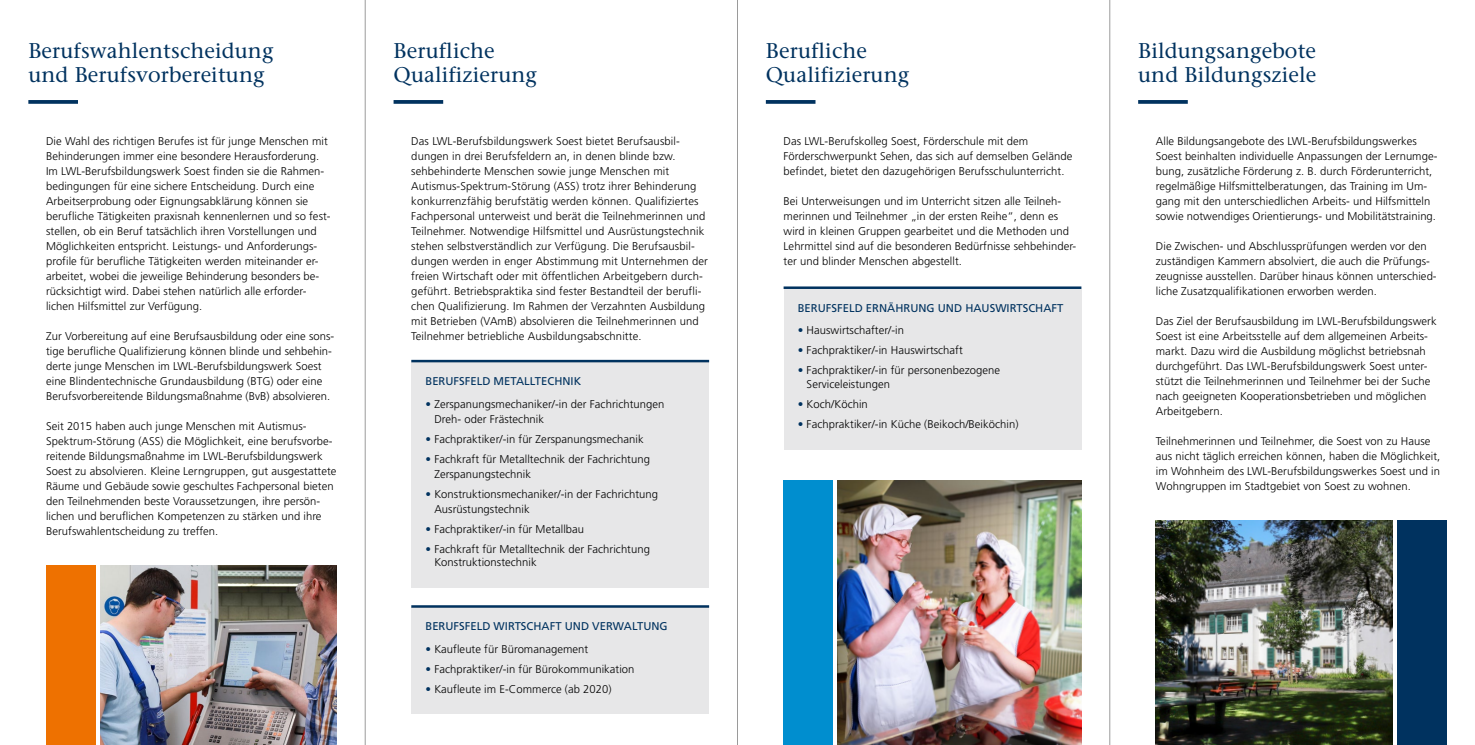
<style>
.page{position:relative;width:1475px;height:745px;background:#fff}
.page>*{position:absolute;margin:0;border:0;box-sizing:border-box;transform-origin:0 0}
.t1{font:500 21.25px/23.8px "Stone Serif Std";letter-spacing:.005em;color:#00325f}
.t2{font:300 11.25px/15px "Frutiger LT Std";letter-spacing:.005em;color:#000}
.t3{font:11.25px "Frutiger LT Std";color:#00325f}
.s1{color:#00325f}
</style>
<div class="page">
<img style="left:100px;top:565px;width:237px;height:179px">
<img style="left:1155px;top:520px;width:237px;height:224px">
<img style="left:837px;top:480px;width:244px;height:264px">
<svg style="left:28px;top:100px;width:50px;height:4px"></svg>
<svg style="left:393px;top:100px;width:50px;height:4px"></svg>
<svg style="left:765px;top:100px;width:50px;height:4px"></svg>
<svg style="left:1138px;top:100px;width:49px;height:4px"></svg>
<div style="left:411px;top:362px;width:298px;height:225px;background:#e7e7e8"></div>
<div style="left:411px;top:607px;width:298px;height:106px;background:#e7e7e8"></div>
<div style="left:783px;top:289px;width:298px;height:159px;background:#e7e7e8"></div>
<hr style="left:411px;top:359px;width:298px;height:3px;background:#00325f">
<hr style="left:783px;top:286px;width:298px;height:3px;background:#00325f">
<hr style="left:411px;top:604px;width:298px;height:3px;background:#00325f">
<div style="left:46px;top:565px;width:50px;height:179px;background:#ee7100"></div>
<div style="left:1396px;top:520px;width:50px;height:224px;background:#00325f"></div>
<div style="left:783px;top:480px;width:50px;height:264px;background:#008ecf"></div>
<hr style="left:365px;top:0;width:1px;height:744px;background:#000">
<hr style="left:737px;top:0;width:1px;height:744px;background:#000">
<hr style="left:1109px;top:0;width:1px;height:744px;background:#000">
<h1 class="t1" style="left:28px;top:39px;width:246px">Berufswahlentscheidung und Berufsvorbereitung</h1>
<h1 class="t1" style="left:393px;top:39px;width:145px">Berufliche<br>Qualifizierung</h1>
<h1 class="t1" style="left:765px;top:39px;width:145px">Berufliche<br>Qualifizierung</h1>
<h1 class="t1" style="left:1137px;top:39px;width:179px">Bildungsangebote und Bildungsziele</h1>
<p class="t2" style="left:46px;top:134px;width:286px">Die Wahl des richtigen Berufes ist für junge Menschen mit Behinderungen immer eine besondere Herausforderung.<br>Im LWL-Berufsbildungswerk Soest finden sie die Rahmen&shy;bedingungen für eine sichere Entscheidung. Durch eine Arbeitserprobung oder Eignungsabklärung können sie berufliche Tätigkeiten praxisnah kennenlernen und so fest&shy;stellen, ob ein Beruf tatsächlich ihren Vorstellungen und Möglichkeiten entspricht. Leistungs- und Anforderungs&shy;profile für berufliche Tätigkeiten werden miteinander er&shy;arbeitet, wobei die jeweilige Behinderung besonders be&shy;rücksichtigt wird. Dabei stehen natürlich alle erforder&shy;lichen Hilfsmittel zur Verfügung.</p>
<p class="t2" style="left:46px;top:329px;width:290px">Zur Vorbereitung auf eine Berufsausbildung oder eine sons&shy;tige berufliche Qualifizierung können blinde und sehbehin&shy;derte junge Menschen im LWL-Berufsbildungswerk Soest eine Blindentechnische Grundausbildung (BTG) oder eine Berufsvorbereitende Bildungsmaßnahme (BvB) absolvieren.</p>
<p class="t2" style="left:46px;top:419px;width:292px">Seit 2015 haben auch junge Menschen mit Autismus-Spektrum-Störung (ASS) die Möglichkeit, eine berufsvorbe&shy;reitende Bildungsmaßnahme im LWL-Berufsbildungswerk Soest zu absolvieren. Kleine Lerngruppen, gut ausgestattete Räume und Gebäude sowie geschultes Fachpersonal bieten den Teilnehmenden beste Voraussetzungen, ihre persön&shy;lichen und beruflichen Kompetenzen zu stärken und ihre Berufswahlentscheidung zu treffen.</p>
<p class="t2" style="left:411px;top:134px;width:298px">Das LWL-Berufsbildungswerk Soest bietet Berufsausbil&shy;dungen in drei Berufsfeldern an, in denen blinde bzw. sehbehinderte Menschen sowie junge Menschen mit Autismus-Spektrum-Störung (ASS) trotz ihrer Behinderung konkurrenzfähig berufstätig werden können. Qualifiziertes Fachpersonal unterweist und berät die Teilnehmerinnen und Teilnehmer. Notwendige Hilfsmittel und Ausrüstungstechnik stehen selbstverständlich zur Verfügung. Die Berufsausbil&shy;dungen werden in enger Abstimmung mit Unternehmen der freien Wirtschaft oder mit öffentlichen Arbeitgebern durch&shy;geführt. Betriebspraktika sind fester Bestandteil der berufli&shy;chen Qualifizierung. Im Rahmen der Verzahnten Ausbildung mit Betrieben (VAmB) absolvieren die Teilnehmerinnen und Teilnehmer betriebliche Ausbildungsabschnitte.</p>
<p class="t2" style="left:783px;top:134px;width:290px">Das LWL-Berufskolleg Soest, Förderschule mit dem<br>Förderschwerpunkt Sehen, das sich auf demselben Gelände befindet, bietet den dazugehörigen Berufsschulunterricht.</p>
<p class="t2" style="left:783px;top:194px;width:294px">Bei Unterweisungen und im Unterricht sitzen alle Teilneh&shy;merinnen und Teilnehmer „in der ersten Reihe“, denn es wird in kleinen Gruppen gearbeitet und die Methoden und Lehrmittel sind auf die besonderen Bedürfnisse sehbehinder&shy;ter und blinder Menschen abgestellt.</p>
<p class="t3" style="left:797px;top:301px;width:267px">BERUFSFELD ERNÄHRUNG UND HAUSWIRTSCHAFT</p>
<p class="t2" style="left:797px;top:323px;width:108px"><span class="s1">•</span> Hauswirtschafter/-in</p>
<p class="t2" style="left:797px;top:343px;width:166px"><span class="s1">•</span> Fachpraktiker/-in Hauswirtschaft</p>
<p class="t2" style="left:806px;top:363px;width:195px;line-height:13.5px;text-indent:-9px"><span class="s1">•</span> Fachpraktiker/-in für personenbezogene<br>Serviceleistungen</p>
<p class="t2" style="left:797px;top:396px;width:72px"><span class="s1">•</span> Koch/Köchin</p>
<p class="t2" style="left:797px;top:416px;width:222px"><span class="s1">•</span> Fachpraktiker/-in Küche (Beikoch/Beiköchin)</p>
<p class="t3" style="left:425px;top:374px;width:157px">BERUFSFELD METALLTECHNIK</p>
<p class="t2" style="left:434px;top:396px;width:231px;text-indent:-9px"><span class="s1">•</span> Zerspanungsmechaniker/-in der Fachrichtungen<br>Dreh- oder Frästechnik</p>
<p class="t2" style="left:425px;top:431px;width:220px"><span class="s1">•</span> Fachpraktiker/-in für Zerspanungsmechanik</p>
<p class="t2" style="left:434px;top:451px;width:217px;text-indent:-9px"><span class="s1">•</span> Fachkraft für Metalltechnik der Fachrichtung<br>Zerspanungstechnik</p>
<p class="t2" style="left:434px;top:486px;width:225px;text-indent:-9px"><span class="s1">•</span> Konstruktionsmechaniker/-in der Fachrichtung<br>Ausrüstungstechnik</p>
<p class="t2" style="left:425px;top:521px;width:160px"><span class="s1">•</span> Fachpraktiker/-in für Metallbau</p>
<p class="t2" style="left:434px;top:542px;width:217px;line-height:13.5px;text-indent:-9px"><span class="s1">•</span> Fachkraft für Metalltechnik der Fachrichtung<br>Konstruktionstechnik</p>
<p class="t3" style="left:425px;top:619px;width:244px">BERUFSFELD WIRTSCHAFT UND VERWALTUNG</p>
<p class="t2" style="left:425px;top:641px;width:164px"><span class="s1">•</span> Kaufleute für Büromanagement</p>
<p class="t2" style="left:425px;top:661px;width:210px"><span class="s1">•</span> Fachpraktiker/-in für Bürokommunikation</p>
<p class="t2" style="left:425px;top:681px;width:188px"><span class="s1">•</span> Kaufleute im E-Commerce (ab 2020)</p>
<p class="t2" style="left:1155px;top:134px;width:283px">Alle Bildungsangebote des LWL-Berufsbildungswerkes Soest beinhalten individuelle Anpassungen der Lernumge&shy;bung, zusätzliche Förderung z. B. durch Förderunterricht, regelmäßige Hilfsmittelberatungen, das Training im Um&shy;gang mit den unterschiedlichen Arbeits- und Hilfsmitteln sowie notwendiges Orientierungs- und Mobilitätstraining.</p>
<p class="t2" style="left:1155px;top:239px;width:282px">Die Zwischen- und Abschlussprüfungen werden vor den zuständigen Kammern absolviert, die auch die Prüfungs&shy;zeugnisse ausstellen. Darüber hinaus können unterschied&shy;liche Zusatzqualifikationen erworben werden.</p>
<p class="t2" style="left:1155px;top:314px;width:282px">Das Ziel der Berufsausbildung im LWL-Berufsbildungswerk Soest ist eine Arbeitsstelle auf dem allgemeinen Arbeits&shy;markt. Dazu wird die Ausbildung möglichst betriebsnah durchgeführt. Das LWL-Berufsbildungswerk Soest unter&shy;stützt die Teilnehmerinnen und Teilnehmer bei der Suche nach geeigneten Kooperationsbetrieben und möglichen Arbeitgebern.</p>
<p class="t2" style="left:1155px;top:434px;width:286px">Teilnehmerinnen und Teilnehmer, die Soest von zu Hause aus nicht täglich erreichen können, haben die Möglichkeit, im Wohnheim des LWL-Berufsbildungswerkes Soest und in Wohngruppen im Stadtgebiet von Soest zu wohnen.</p>
</div>
